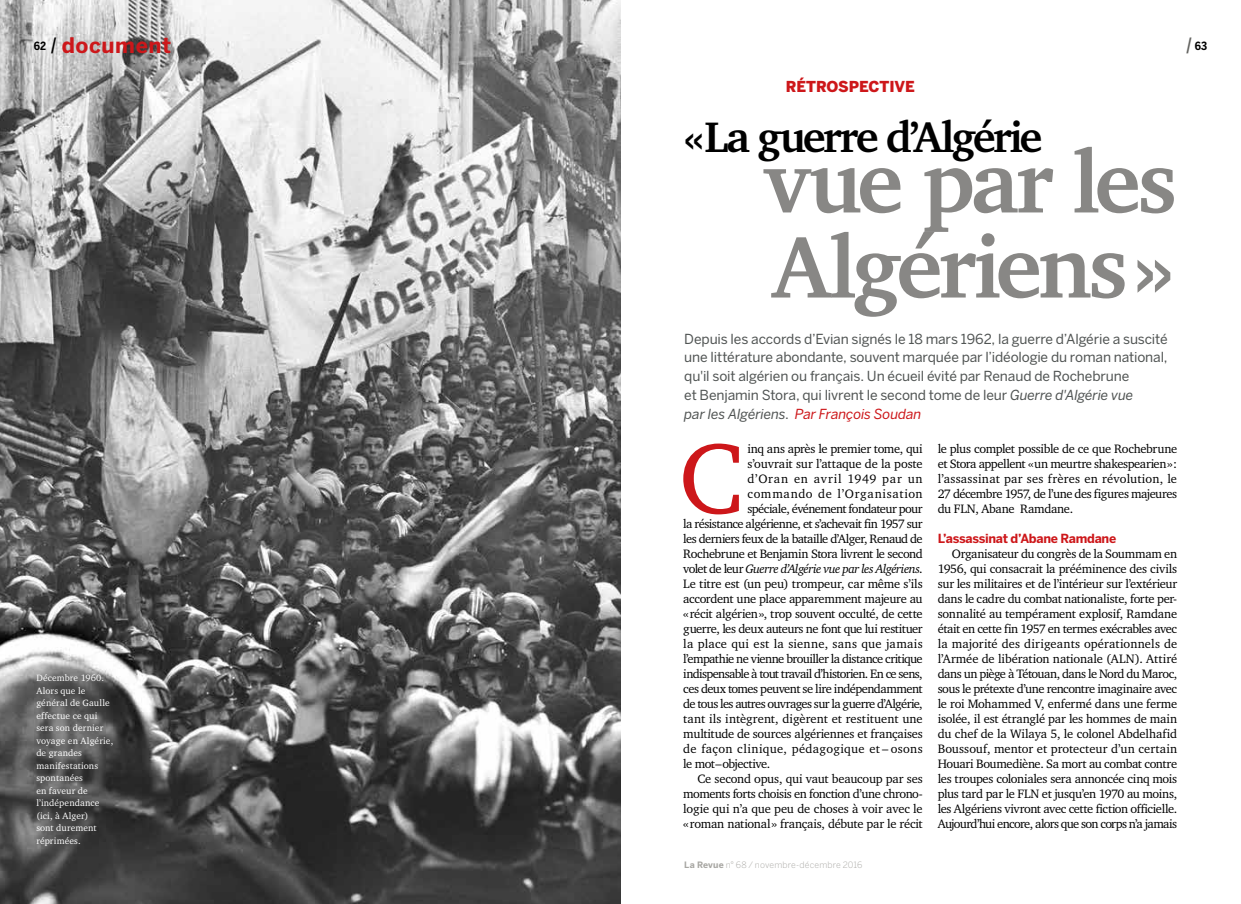
<style>
.page{position:relative;width:1241px;height:904px;background:#fff}
.page>*{position:absolute;margin:0;border:0;box-sizing:border-box;transform-origin:0 0}
.t1{font:101.88px "Charter BT";color:#cd171a}
.t2{font:700 88.75px/85px "Charter BT";letter-spacing:-.045em;color:#888785}
.t3{font:700 43.75px "Charter BT";letter-spacing:-.06em;color:#000}
.t4{font:700 21.25px "Benton Sans";letter-spacing:.025em;color:#cd171a}
.t5{font:900 15px "Benton Sans";letter-spacing:-.01em;color:#cd171a}
.t6{font:13.75px/18.8px "Benton Sans";letter-spacing:-.01em;color:#505453}
.t7{font:12.5px/15px "Charter BT";letter-spacing:-.03em;color:#000;text-align:justify}
.t8{font:12.5px "Charter BT";letter-spacing:-.05em;color:#000}
.t9{font:12.5px "Charter BT";letter-spacing:-.01em;color:#000}
.t10{font:italic 12.5px "Charter BT";letter-spacing:-.04em;color:#000}
.t11{font:12.5px "Charter BT";letter-spacing:.005em;color:#000}
.t12{font:12.5px "Charter BT";letter-spacing:.02em;color:#000}
.t13{font:12.5px "Charter BT";letter-spacing:.025em;color:#000}
.t14{font:700 12.5px "Benton Sans";letter-spacing:-.025em;color:#cd171a}
.t15{font:12.5px "Charter BT";letter-spacing:.055em;color:#000}
.t16{font:12.5px "Charter BT";letter-spacing:.06em;color:#000}
.t17{font:700 11.25px "Benton Sans Cond";color:#000}
.t18{font:9.38px/12.5px "Charter BT";letter-spacing:.015em;color:#fff}
.t19{font:300 8.75px "Benton Sans";letter-spacing:.02em;color:#a8a7a3}
.s1{font-style:italic;font-size:16.88px;color:#636360}
.s2{font-style:italic}
.s3{font-style:italic;color:#cd171a}
.s4{font-style:normal}
.s5{font-weight:700}
</style>
<div class="page">
<img style="left:0;top:0;width:620px;height:904px">
<h3 class="t4" style="left:34px;top:33px;width:139px"><sup>62</sup> <sup>|</sup> document</h3>
<p class="t18" style="left:36px;top:671px;width:78px">Décembre 1960.<br>Alors que le général de Gaulle effectue ce qui sera son dernier voyage en Algérie, de grandes manifestations spontanées<br>en faveur de l’indépendance (ici, à Alger)<br>sont durement réprimées.</p>
<p class="t5" style="left:785px;top:78px;width:130px">RÉTROSPECTIVE</p>
<p class="t17" style="left:1185px;top:39px;width:23px"><span class="s1">|</span> 63</p>
<h3 class="t3" style="left:684px;top:109px;width:359px">«La guerre d’Algérie</h3>
<h2 class="t2" style="left:763px;top:138px;width:414px">vue par les<br>Algériens»</h2>
<p class="t6" style="left:684px;top:329px;width:485px">Depuis les accords d’Evian signés le 18 mars 1962, la guerre d’Algérie a suscité une littérature abondante, souvent marquée par l’idéologie du roman national, qu'il soit algérien ou français. Un écueil évité par Renaud de Rochebrune<br>et Benjamin Stora, qui livrent le second tome de leur <span class="s2">Guerre d'Algérie vue<br>par les Algériens</span>. <span class="s3">Par François Soudan</span></p>
<h1 class="t1" style="left:678px;top:415px;width:66px">C</h1>
<p class="t7" style="left:747px;top:441px;width:177px">inq ans après le premier tome, qui</p>
<p class="t9" style="left:747px;top:456px;width:177px">s’ouvrait sur l’attaque de la poste</p>
<p class="t16" style="left:747px;top:471px;width:177px">d’Oran en avril 1949 par un</p>
<p class="t15" style="left:747px;top:486px;width:177px">commando de l’Organisation</p>
<p class="t7" style="left:747px;top:501px;width:177px">spéciale, événement fondateur pour</p>
<p class="t7" style="left:683px;top:516px;width:241px">la résistance algérienne, et s’achevait fin 1957 sur</p>
<p class="t7" style="left:683px;top:531px;width:241px">les derniers feux de la bataille d’Alger, Renaud de</p>
<p class="t7" style="left:683px;top:546px;width:241px">Rochebrune et Benjamin Stora livrent le second</p>
<p class="t10" style="left:683px;top:561px;width:241px"><span class="s4">volet de leur</span> Guerre d’Algérie vue par les Algériens<span class="s4">.</span></p>
<p class="t9" style="left:683px;top:576px;width:241px">Le titre est (un peu) trompeur, car même s’ils</p>
<p class="t7" style="left:683px;top:591px;width:241px">accordent une place apparemment majeure au</p>
<p class="t7" style="left:683px;top:606px;width:241px">«récit algérien», trop souvent occulté, de cette</p>
<p class="t7" style="left:683px;top:621px;width:241px">guerre, les deux auteurs ne font que lui restituer</p>
<p class="t12" style="left:683px;top:636px;width:241px">la place qui est la sienne, sans que jamais</p>
<p class="t7" style="left:683px;top:651px;width:241px">l’empathie ne vienne brouiller la distance critique</p>
<p class="t8" style="left:683px;top:666px;width:241px">indispensable à tout travail d’historien. En ce sens,</p>
<p class="t7" style="left:683px;top:681px;width:241px">ces deux tomes peuvent se lire indépendamment</p>
<p class="t8" style="left:683px;top:696px;width:241px">de tous les autres ouvrages sur la guerre d’Algérie,</p>
<p class="t11" style="left:683px;top:711px;width:241px">tant ils intègrent, digèrent et restituent une</p>
<p class="t7" style="left:683px;top:726px;width:241px">multitude de sources algériennes et françaises</p>
<p class="t13" style="left:683px;top:741px;width:241px">de façon clinique, pédagogique et– osons</p>
<p class="t7" style="left:683px;top:756px;width:88px">le mot–objective.</p>
<p class="t7" style="left:697px;top:771px;width:227px">Ce second opus, qui vaut beaucoup par ses</p>
<p class="t7" style="left:683px;top:786px;width:241px">moments forts choisis en fonction d’une chrono-</p>
<p class="t7" style="left:683px;top:801px;width:241px">logie qui n’a que peu de choses à voir avec le</p>
<p class="t7" style="left:683px;top:816px;width:241px">«roman national» français, débute par le récit</p>
<p class="t7" style="left:937px;top:441px;width:241px">le plus complet possible de ce que Rochebrune et Stora appellent «un meurtre shakespearien»: l’assassinat par ses frères en révolution, le 27 décembre 1957, de l’une des figures majeures du FLN, Abane Ramdane.</p>
<p class="t14" style="left:937px;top:531px;width:180px">L’assassinat d’Abane Ramdane</p>
<p class="t7" style="left:937px;top:546px;width:241px;text-indent:14px">Organisateur du congrès de la Soummam en 1956, qui consacrait la prééminence des civils sur les militaires et de l’intérieur sur l’extérieur dans le cadre du combat nationaliste, forte per&shy;sonnalité au tempérament explosif, Ramdane était en cette fin 1957 en termes exécrables avec la majorité des dirigeants opérationnels de l’Armée de libération nationale (ALN). Attiré dans un piège à Tétouan, dans le Nord du Maroc, sous le prétexte d’une rencontre imaginaire avec le roi Mohammed V, enfermé dans une ferme isolée, il est étranglé par les hommes de main du chef de la Wilaya 5, le colonel Abdelhafid Boussouf, mentor et protecteur d’un certain Houari Boumediène. Sa mort au combat contre les troupes coloniales sera annoncée cinq mois plus tard par le FLN et jusqu’en 1970 au moins, les Algériens vivront avec cette fiction officielle.<br>Aujourd’hui encore, alors que son corps n’a jamais</p>
<p class="t19" style="left:684px;top:860px;width:180px"><span class="s5">La Revue</span> n° 68 / novembre-décembre 2016</p>
</div>
